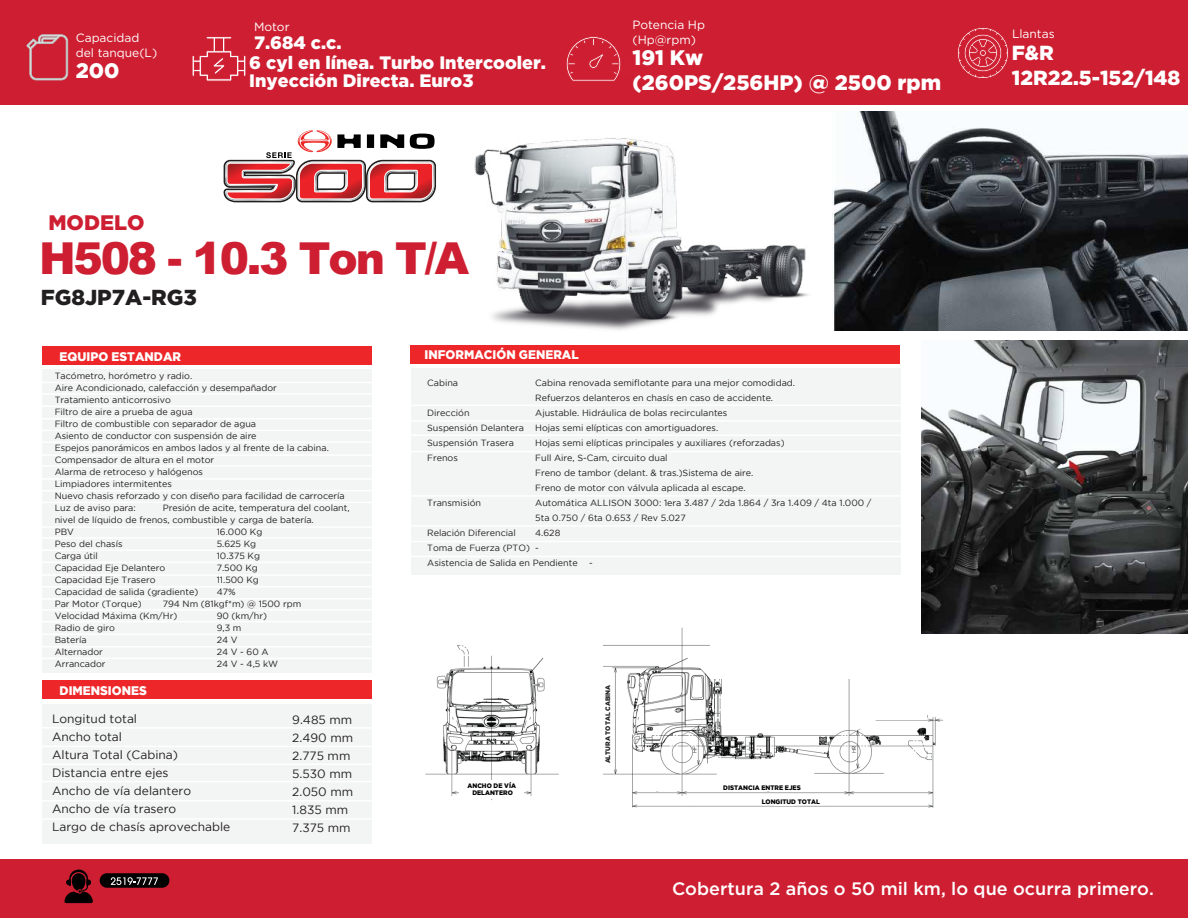
<style>
.page{position:relative;width:1188px;height:918px;background:#fff}
.page>*{position:absolute;margin:0;border:0;box-sizing:border-box;transform-origin:0 0}
.t1{font:900 44.1px "Arial";letter-spacing:-.05em;color:#ce1f32}
.t2{font:900 21.75px "Gotham";color:#221f20}
.t3{font:900 21px/25.2px "Gotham";color:#fff}
.t4{font:900 21px "Gotham";color:#ce1f32}
.t5{font:900 20.4px/24.5px "Gotham";color:#fff}
.t6{font:900 18px/18px "Gotham";color:#fff}
.t7{font:500 18px "Gotham";color:#fff}
.t8{font:900 12.45px "Gotham";color:#fff;scale:.96 1}
.t9{font:12px/18px "Gotham";color:#221f20}
.t10{font:12px/14.4px "Gotham";color:#fff}
.t11{font:9px/12px "Gotham";color:#221f20}
.t12{font:900 6.45px/7.5px "Gotham";color:#010101;text-align:center;scale:.96 1}
.t13{font:900 6.45px "Gotham";color:#221f20;scale:.96 1}
</style>
<div class="page">
<div style="left:43px;top:705px;width:329px;height:139px;background:#f3f4f4"></div>
<div style="left:43px;top:369px;width:329px;height:304px;background:#f3f4f4"></div>
<div style="left:43px;top:346px;width:329px;height:19px;background:#ed2729"></div>
<div style="left:411px;top:368px;width:489px;height:206px;background:#f3f4f4"></div>
<div style="left:411px;top:345px;width:489px;height:19px;background:#ed2729"></div>
<div style="left:0;top:0;width:1188px;height:105px;background:#ce1f32"></div>
<div style="left:0;top:859px;width:1188px;height:59px;background:#ce1f32"></div>
<div style="left:43px;top:680px;width:329px;height:19px;background:#ed2729"></div>
<svg style="left:26px;top:34px;width:42px;height:46px"></svg>
<svg style="left:192px;top:36px;width:54px;height:45px"></svg>
<svg style="left:566px;top:36px;width:55px;height:37px"></svg>
<svg style="left:957px;top:27px;width:52px;height:52px"></svg>
<img style="left:425px;top:628px;width:518px;height:180px">
<svg style="left:224px;top:130px;width:211px;height:72px"></svg>
<div style="left:100px;top:873px;width:69px;height:15px;background:#010101;border-radius:7px"></div>
<svg style="left:111px;top:877px;width:47px;height:8px"></svg>
<svg style="left:64px;top:869px;width:29px;height:34px"></svg>
<hr style="left:412px;top:405px;width:491px;height:1px;background:#fff">
<hr style="left:38px;top:382px;width:337px;height:1px;background:#fff">
<hr style="left:38px;top:393px;width:337px;height:2px;background:#fff">
<hr style="left:38px;top:406px;width:337px;height:1px;background:#fff">
<hr style="left:38px;top:418px;width:337px;height:1px;background:#fff">
<hr style="left:38px;top:430px;width:337px;height:1px;background:#fff">
<hr style="left:38px;top:441px;width:337px;height:2px;background:#fff">
<hr style="left:38px;top:454px;width:337px;height:2px;background:#fff">
<hr style="left:38px;top:465px;width:337px;height:2px;background:#fff">
<hr style="left:38px;top:478px;width:337px;height:2px;background:#fff">
<hr style="left:38px;top:490px;width:337px;height:1px;background:#fff">
<hr style="left:38px;top:502px;width:337px;height:1px;background:#fff">
<hr style="left:38px;top:526px;width:337px;height:2px;background:#fff">
<hr style="left:38px;top:537px;width:337px;height:2px;background:#fff">
<hr style="left:38px;top:550px;width:337px;height:1px;background:#fff">
<hr style="left:38px;top:562px;width:337px;height:1px;background:#fff">
<hr style="left:38px;top:574px;width:337px;height:2px;background:#fff">
<hr style="left:38px;top:586px;width:337px;height:2px;background:#fff">
<hr style="left:38px;top:598px;width:337px;height:2px;background:#fff">
<hr style="left:38px;top:609px;width:337px;height:2px;background:#fff">
<hr style="left:38px;top:621px;width:337px;height:1px;background:#fff">
<hr style="left:38px;top:634px;width:337px;height:1px;background:#fff">
<hr style="left:38px;top:646px;width:337px;height:1px;background:#fff">
<hr style="left:38px;top:658px;width:337px;height:1px;background:#fff">
<hr style="left:38px;top:727px;width:337px;height:2px;background:#fff">
<hr style="left:38px;top:746px;width:337px;height:1px;background:#fff">
<hr style="left:38px;top:764px;width:337px;height:1px;background:#fff">
<hr style="left:38px;top:781px;width:337px;height:1px;background:#fff">
<hr style="left:38px;top:800px;width:337px;height:2px;background:#fff">
<hr style="left:38px;top:818px;width:337px;height:2px;background:#fff">
<hr style="left:412px;top:420px;width:491px;height:2px;background:#fff">
<hr style="left:412px;top:435px;width:491px;height:1px;background:#fff">
<hr style="left:410px;top:451px;width:492px;height:1px;background:#fff">
<hr style="left:410px;top:495px;width:492px;height:2px;background:#fff">
<hr style="left:410px;top:525px;width:492px;height:2px;background:#fff">
<hr style="left:410px;top:541px;width:492px;height:1px;background:#fff">
<hr style="left:410px;top:556px;width:492px;height:1px;background:#fff">
<div style="left:459px;top:780px;width:65px;height:19px;background:#fff"></div>
<div style="left:574px;top:642px;width:29px;height:136px;background:#fff"></div>
<div style="left:597px;top:684px;width:17px;height:81px;background:#fff"></div>
<div style="left:710px;top:620px;width:196px;height:59px;background:#fff"></div>
<div style="left:756px;top:779px;width:19px;height:12px;background:#fff"></div>
<div style="left:648px;top:779px;width:20px;height:12px;background:#fff"></div>
<div style="left:774px;top:797px;width:20px;height:9px;background:#fff"></div>
<div style="left:875px;top:782px;width:35px;height:10px;background:#fff"></div>
<div style="left:869px;top:711px;width:58px;height:8px;background:#fff"></div>
<img style="left:435px;top:73px;width:436px;height:258px">
<img style="left:921px;top:341px;width:267px;height:293px">
<img style="left:832px;top:111px;width:356px;height:219px">
<h3 class="t10" style="left:76px;top:31px;width:83px">Capacidad del tanque(L)</h3>
<h3 class="t3" style="left:76px;top:57px;width:45px">200</h3>
<h3 class="t4" style="left:48px;top:208px;width:98px">MODELO</h3>
<h3 class="t10" style="left:254px;top:19px;width:37px">Motor</h3>
<h3 class="t6" style="left:254px;top:33px;width:89px">7.684 c.c.</h3>
<h3 class="t6" style="left:249px;top:53px;width:298px">6 cyl en línea. Turbo Intercooler.<br>Inyección Directa. Euro3</h3>
<h1 class="t1" style="left:39px;top:226px;width:432px">H508 - 10.3 Ton T/A</h1>
<h2 class="t2" style="left:41px;top:282px;width:158px">FG8JP7A-RG3</h2>
<h3 class="t8" style="left:60px;top:349px;width:128px">EQUIPO ESTANDAR</h3>
<h3 class="t8" style="left:425px;top:348px;width:162px">INFORMACIÓN GENERAL</h3>
<h3 class="t10" style="left:632px;top:18px;width:74px">Potencia Hp (Hp@rpm)</h3>
<h3 class="t3" style="left:632px;top:44px;width:310px">191 Kw<br>(260PS/256HP) @ 2500 rpm</h3>
<p class="t11" style="left:55px;top:370px;width:292px">Tacómetro, horómetro y radio.<br>Aire Acondicionado, calefacción y desempañador<br>Tratamiento anticorrosivo<br>Filtro de aire a prueba de agua<br>Filtro de combustible con separador de agua<br>Asiento de conductor con suspensión de aire<br>Espejos panorámicos en ambos lados y al frente de la cabina.<br>Compensador de altura en el motor<br>Alarma de retroceso y halógenos<br>Limpiadores intermitentes<br>Nuevo chasis reforzado y con diseño para facilidad de carrocería Luz de aviso para:</p>
<p class="t11" style="left:55px;top:502px;width:297px;text-indent:108px">Presión de acite, temperatura del coolant, nivel de líquido de frenos, combustible y carga de batería.<br>PBV</p>
<p class="t11" style="left:217px;top:526px;width:47px">16.000 Kg</p>
<p class="t11" style="left:55px;top:538px;width:69px">Peso del chasís</p>
<p class="t11" style="left:217px;top:538px;width:41px">5.625 Kg</p>
<p class="t11" style="left:55px;top:550px;width:45px">Carga útil</p>
<p class="t11" style="left:217px;top:550px;width:45px">10.375 Kg</p>
<p class="t11" style="left:55px;top:562px;width:112px">Capacidad Eje Delantero</p>
<p class="t11" style="left:217px;top:562px;width:43px">7.500 Kg</p>
<p class="t11" style="left:55px;top:574px;width:102px">Capacidad Eje Trasero</p>
<p class="t11" style="left:217px;top:574px;width:44px">11.500 Kg</p>
<p class="t11" style="left:55px;top:586px;width:145px">Capacidad de salida (gradiente)</p>
<p class="t11" style="left:217px;top:586px;width:20px">47%</p>
<p class="t11" style="left:55px;top:598px;width:88px">Par Motor (Torque)</p>
<p class="t11" style="left:55px;top:598px;width:248px;text-indent:108px">794 Nm (81kgf*m) @ 1500 rpm<br>Velocidad Máxima (Km/Hr)</p>
<p class="t11" style="left:217px;top:610px;width:52px">90 (km/hr)</p>
<p class="t11" style="left:55px;top:622px;width:62px">Radio de giro</p>
<p class="t11" style="left:217px;top:622px;width:26px">9,3 m</p>
<p class="t11" style="left:55px;top:634px;width:33px">Batería</p>
<p class="t11" style="left:217px;top:634px;width:22px">24 V</p>
<p class="t11" style="left:55px;top:646px;width:50px">Alternador</p>
<p class="t11" style="left:217px;top:646px;width:54px">24 V - 60 A</p>
<p class="t11" style="left:55px;top:658px;width:52px">Arrancador</p>
<p class="t11" style="left:217px;top:658px;width:63px">24 V - 4,5 kW</p>
<h3 class="t8" style="left:60px;top:683px;width:92px">DIMENSIONES</h3>
<h3 class="t9" style="left:52px;top:710px;width:180px">Longitud total<br>Ancho total<br>Altura Total (Cabina)<br>Distancia entre ejes<br>Ancho de vía delantero<br>Ancho de vía trasero<br>Largo de chasís aprovechable</h3>
<h3 class="t9" style="left:292px;top:710px;width:63px">9.485 mm<br>2.490 mm<br>2.775 mm<br>5.530 mm<br>2.050 mm<br>1.835 mm<br>7.375 mm</h3>
<p class="t11" style="left:427px;top:377px;width:32px">Cabina</p>
<p class="t11" style="left:535px;top:376px;width:261px;line-height:15px">Cabina renovada semiflotante para una mejor comodidad.<br>Refuerzos delanteros en chasís en caso de accidente.</p>
<p class="t11" style="left:427px;top:407px;width:44px">Dirección</p>
<p class="t11" style="left:427px;top:406px;width:302px;line-height:15px;text-indent:108px">Ajustable. Hidráulica de bolas recirculantes<br>Suspensión Delantera Hojas semi elípticas con amortiguadores.<br>Suspensión Trasera</p>
<p class="t11" style="left:535px;top:437px;width:251px">Hojas semi elípticas principales y auxiliares (reforzadas)</p>
<p class="t11" style="left:427px;top:452px;width:32px">Frenos</p>
<p class="t11" style="left:535px;top:451px;width:220px;line-height:15px">Full Aire, S-Cam, circuito dual<br>Freno de tambor (delant. &amp; tras.)Sistema de aire.<br>Freno de motor con válvula aplicada al escape.</p>
<p class="t11" style="left:427px;top:497px;width:55px">Transmisión</p>
<p class="t11" style="left:535px;top:496px;width:338px;line-height:15px">Automática ALLISON 3000: 1era 3.487 / 2da 1.864 / 3ra 1.409 / 4ta 1.000 /<br>5ta 0.750 / 6ta 0.653 / Rev 5.027</p>
<p class="t11" style="left:427px;top:527px;width:90px">Relación Diferencial</p>
<p class="t11" style="left:427px;top:526px;width:152px;line-height:15px;text-indent:108px">4.628<br>Toma de Fuerza (PTO) -<br>Asistencia de Salida en Pendiente</p>
<p class="t11" style="left:589px;top:557px;width:5px">-</p>
<p class="t12" style="left:468px;top:782px;width:52px">ANCHO DE VÍA<br>DELANTERO</p>
<p class="t13" style="left:604px;top:763px;width:83px;rotate:-90deg">ALTURA TOTAL CABINA</p>
<p class="t12" style="left:762px;top:781px;width:62px;line-height:13.2px;text-align:left;text-indent:-38px">DISTANCIA ENTRE EJES<br>LONGITUD TOTAL</p>
<h3 class="t10" style="left:1012px;top:26px;width:44px">Llantas</h3>
<h3 class="t5" style="left:1012px;top:41px;width:170px">F&amp;R<br>12R22.5-152/148</h3>
<h3 class="t7" style="left:672px;top:877px;width:483px">Cobertura 2 años o 50 mil km, lo que ocurra primero.</h3>
</div>
